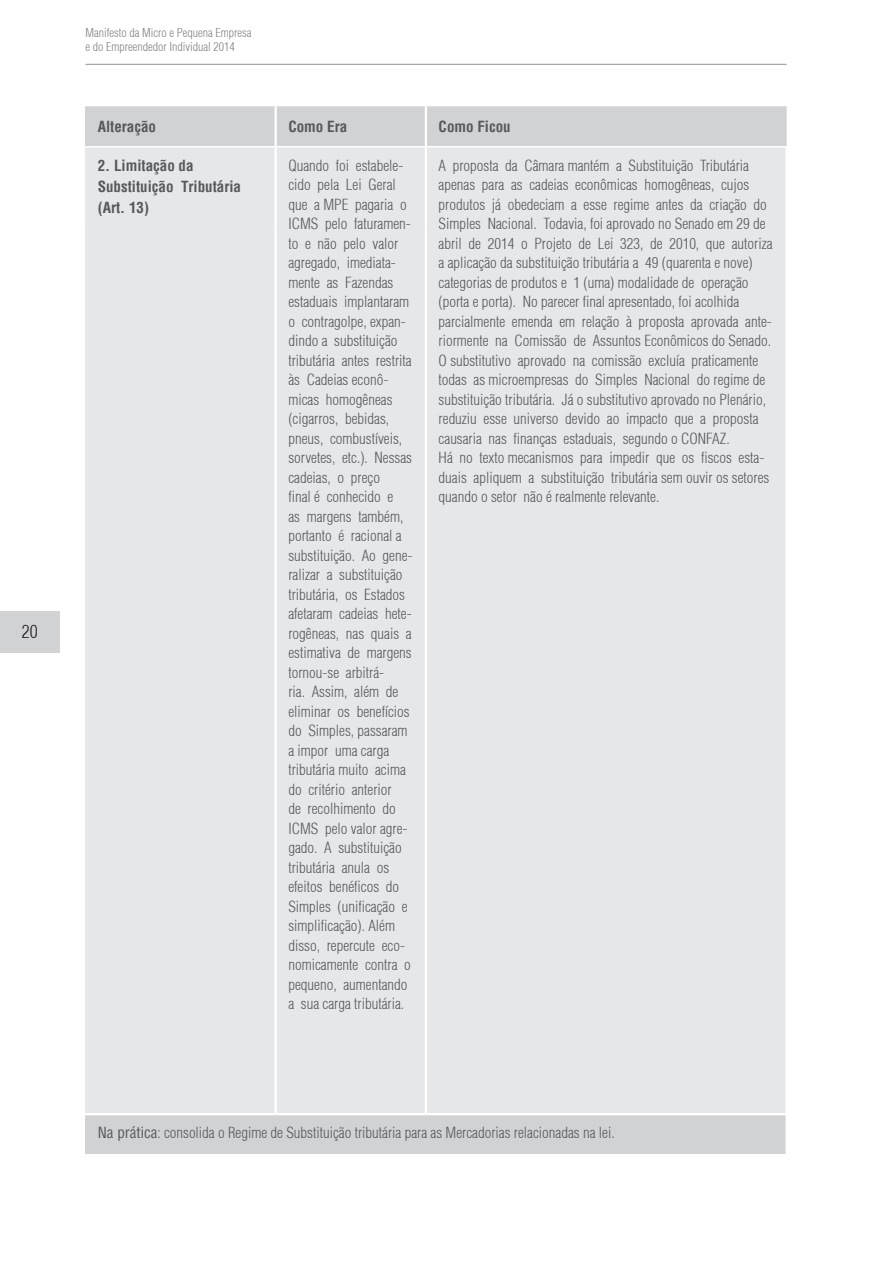
<style>
.page{position:relative;width:893px;height:1263px;background:#fff}
.page>*{position:absolute;margin:0;border:0;box-sizing:border-box;transform-origin:0 0}
.t1{font:300 condensed 18px "Helvetica";color:#231f20}
.Tabela{font:300 condensed 15px/19.5px "Helvetica";color:#57585a}
.Tabela-2{font:700 condensed 15px/21px "Helvetica";color:#57585a}
.t2{font:300 condensed 12px/14.4px "Helvetica";color:#808285}
.s1{font-weight:400}
</style>
<div class="page">
<div style="left:0;top:611px;width:60px;height:41px;background:#d1d2d4"></div>
<hr style="left:86px;top:64px;width:701px;height:1px;background:#939598">
<div style="left:85px;top:106px;width:702px;height:40px;background:#d1d2d4"></div>
<div style="left:85px;top:147px;width:700px;height:966px;background:#e6e7e9"></div>
<div style="left:85px;top:225px;width:191px;height:889px;background:#e6e7e9"></div>
<div style="left:85px;top:1114px;width:702px;height:40px;background:#d1d2d4"></div>
<hr style="left:85px;top:1113px;width:191px;height:2px;background:#fff">
<hr style="left:276px;top:1113px;width:150px;height:2px;background:#fff">
<hr style="left:426px;top:1113px;width:362px;height:2px;background:#fff">
<hr style="left:785px;top:1115px;width:3px;height:39px;background:#fff">
<hr style="left:275px;top:106px;width:2px;height:40px;background:#fff">
<hr style="left:425px;top:106px;width:2px;height:40px;background:#fff">
<hr style="left:275px;top:147px;width:2px;height:78px;background:#fff">
<hr style="left:275px;top:225px;width:2px;height:888px;background:#fff">
<hr style="left:425px;top:147px;width:2px;height:78px;background:#fff">
<hr style="left:425px;top:225px;width:2px;height:888px;background:#fff">
<p class="t1" style="left:22px;top:620px;width:17px">20</p>
<p class="t2" style="left:86px;top:25px;width:167px">Manifesto da Micro e Pequena Empresa e do Empreendedor Individual 2014</p>
<p class="Tabela-2" style="left:98px;top:116px;width:60px">Alteração</p>
<p class="Tabela-2" style="left:288px;top:116px;width:60px">Como Era</p>
<p class="Tabela-2" style="left:439px;top:116px;width:74px">Como Ficou</p>
<p class="Tabela-2" style="left:98px;top:155px;width:97px">2. Limitação da</p>
<p class="Tabela-2" style="left:98px;top:176px;width:145px">Substituição Tributária (Art. 13)</p>
<p class="Tabela" style="left:288px;top:155px;width:124px">Quando foi estabele&shy;cido pela Lei Geral que a MPE pagaria o<br>ICMS pelo faturamen&shy;to e não pelo valor agregado, imediata&shy;mente as Fazendas estaduais implantaram o contragolpe, expan&shy;dindo a substituição</p>
<p class="Tabela" style="left:288px;top:350px;width:126px">tributária antes restrita às Cadeias econô&shy;micas homogêneas (cigarros, bebidas, pneus, combustíveis, sorvetes, etc.). Nessas cadeias, o preço<br>final é conhecido e<br>as margens também, portanto é racional a substituição. Ao gene&shy;ralizar a substituição tributária, os Estados afetaram cadeias hete&shy;rogêneas, nas quais a estimativa de margens tornou-se arbitrá-<br>ria. Assim, além de eliminar os benefícios do Simples, passaram a impor uma carga tributária muito acima do critério anterior<br>de recolhimento do<br>ICMS pelo valor agre&shy;gado. A substituição tributária anula os efeitos benéficos do<br>Simples (unificação e simplificação). Além disso, repercute eco&shy;nomicamente contra o pequeno, aumentando a sua carga tributária.</p>
<p class="Tabela" style="left:439px;top:155px;width:335px">A proposta da Câmara mantém a Substituição Tributária apenas para as cadeias econômicas homogêneas, cujos produtos já obedeciam a esse regime antes da criação do Simples Nacional. Todavia, foi aprovado no Senado em 29 de abril de 2014 o Projeto de Lei 323, de 2010, que autoriza a aplicação da substituição tributária a 49 (quarenta e nove) categorias de produtos e 1 (uma) modalidade de operação (porta e porta). No parecer final apresentado, foi acolhida parcialmente emenda em relação à proposta aprovada ante&shy;riormente na Comissão de Assuntos Econômicos do Senado.</p>
<p class="Tabela" style="left:439px;top:350px;width:329px">O substitutivo aprovado na comissão excluía praticamente todas as microempresas do Simples Nacional do regime de substituição tributária. Já o substitutivo aprovado no Plenário, reduziu esse universo devido ao impacto que a proposta causaria nas finanças estaduais, segundo o CONFAZ.</p>
<p class="Tabela" style="left:439px;top:448px;width:332px">Há no texto mecanismos para impedir que os fiscos esta&shy;duais apliquem a substituição tributária sem ouvir os setores quando o setor não é realmente relevante.</p>
<p class="Tabela" style="left:98px;top:1123px;width:518px"><span class="s1">Na prática</span>: consolida o Regime de Substituição tributária para as Mercadorias relacionadas na lei.</p>
</div>
